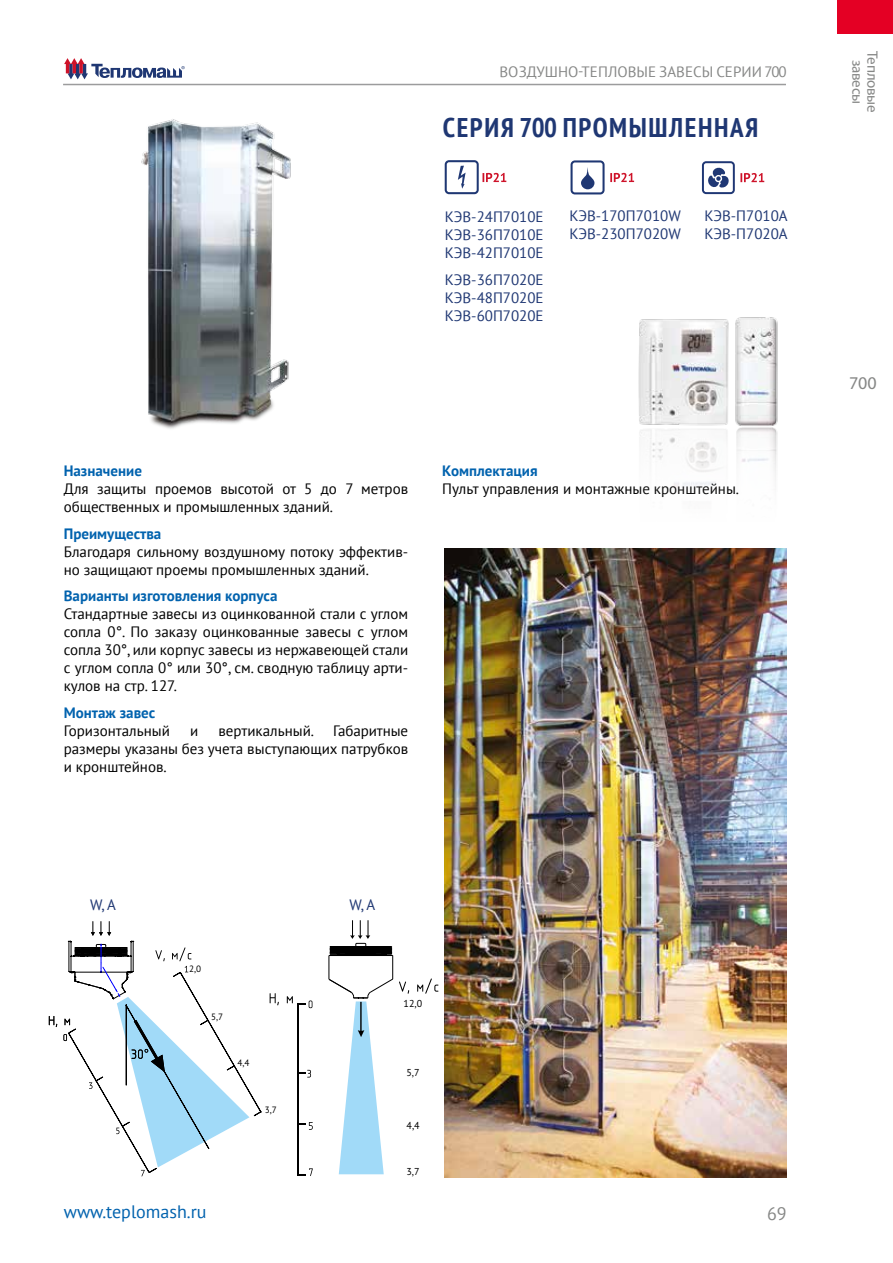
<style>
.page{position:relative;width:893px;height:1263px;background:#fff}
.page>*{position:absolute;margin:0;border:0;box-sizing:border-box;transform-origin:0 0}
.t1{font:700 condensed 27px "PT Sans";letter-spacing:.06em;color:#1f3773}
.t2{font:18px "PT Sans";color:#0062ae}
.t3{font:18px "Myriad Pro";color:#868786}
.t4{font:18px "PT Sans";color:#868786}
.t5{font:15px/18px "PT Sans";color:#000}
.t6{font:15px/18px "PT Sans";color:#1f3773}
.t7{font:700 15px "PT Sans";color:#0062ae}
.t8{font:15px "PT Sans";letter-spacing:.005em;color:#868786}
.t9{font:15px/15px "Myriad Pro";letter-spacing:-.015em;color:#868786;text-align:center}
.t10{font:10.05px "PT Sans";color:#000}
.t11{font:9.15px "PT Sans";color:#000}
</style>
<div class="page">
<svg style="left:64px;top:58px;width:121px;height:21px"></svg>
<hr style="left:63px;top:84px;width:723px;height:1px;background:#9c9c9d">
<div style="left:838px;top:0;width:55px;height:34px;background:#e40024"></div>
<img style="left:445px;top:548px;width:342px;height:630px">
<hr style="left:297px;top:1003px;width:2px;height:173px;background:#000">
<svg style="left:270px;top:993px;width:9px;height:12px"></svg>
<svg style="left:299px;top:1122px;width:14px;height:8px"></svg>
<svg style="left:299px;top:1168px;width:14px;height:8px"></svg>
<svg style="left:287px;top:996px;width:25px;height:12px"></svg>
<svg style="left:299px;top:1070px;width:12px;height:7px"></svg>
<svg style="left:328px;top:920px;width:81px;height:254px"></svg>
<svg style="left:417px;top:978px;width:21px;height:16px"></svg>
<svg style="left:49px;top:921px;width:213px;height:255px"></svg>
<svg style="left:571px;top:160px;width:63px;height:34px"></svg>
<svg style="left:702px;top:161px;width:62px;height:33px"></svg>
<img style="left:141px;top:119px;width:150px;height:310px">
<img style="left:639px;top:430px;width:139px;height:57px">
<img style="left:638px;top:317px;width:140px;height:113px">
<svg style="left:445px;top:160px;width:61px;height:34px"></svg>
<p class="t8" style="left:499px;top:62px;width:289px">ВОЗДУШНО-ТЕПЛОВЫЕ ЗАВЕСЫ СЕРИИ 700</p>
<h1 class="t1" style="left:443px;top:109px;width:317px">СЕРИЯ 700 ПРОМЫШЛЕННАЯ</h1>
<p class="t6" style="left:445px;top:207px;width:100px;text-align:justify">КЭВ-24П7010Е КЭВ-36П7010Е КЭВ-42П7010Е</p>
<p class="t6" style="left:445px;top:270px;width:100px;text-align:justify">КЭВ-36П7020Е КЭВ-48П7020Е КЭВ-60П7020Е</p>
<p class="t6" style="left:569px;top:207px;width:113px">КЭВ-170П7010W<br>КЭВ-230П7020W</p>
<p class="t6" style="left:704px;top:207px;width:85px">КЭВ-П7010А<br>КЭВ-П7020А</p>
<p class="t7" style="left:64px;top:461px;width:80px">Назначение</p>
<p class="t5" style="left:64px;top:480px;width:346px">Для защиты проемов высотой от 5 до 7 метров общественных и промышленных зданий.</p>
<p class="t7" style="left:64px;top:524px;width:99px">Преимущества</p>
<p class="t5" style="left:64px;top:542px;width:346px">Благодаря сильному воздушному потоку эффектив&shy;но защищают проемы промышленных зданий.</p>
<p class="t7" style="left:64px;top:586px;width:215px">Варианты изготовления корпуса</p>
<p class="t5" style="left:64px;top:605px;width:346px;text-align:justify">Стандартные завесы из оцинкованной стали с углом сопла 0°. По заказу оцинкованные завесы с углом сопла 30°, или корпус завесы из нержавеющей стали с углом сопла 0° или 30°, см. сводную таблицу арти&shy;кулов на стр. 127.</p>
<p class="t7" style="left:64px;top:703px;width:93px">Монтаж завес</p>
<p class="t5" style="left:64px;top:721px;width:108px">Горизонтальный</p>
<p class="t5" style="left:190px;top:721px;width:10px">и</p>
<p class="t5" style="left:218px;top:721px;width:97px">вертикальный.</p>
<p class="t5" style="left:64px;top:721px;width:346px;text-align:justify;text-indent:269px">Габаритные размеры указаны без учета выступающих патрубков и кронштейнов.</p>
<p class="t7" style="left:442px;top:461px;width:97px">Комплектация</p>
<p class="t5" style="left:442px;top:480px;width:298px">Пульт управления и монтажные кронштейны.</p>
<p class="t6" style="left:90px;top:895px;width:27px">W, A</p>
<p class="t6" style="left:350px;top:895px;width:27px">W, A</p>
<p class="t11" style="left:189px;top:966px;width:14px">2,0</p>
<p class="t11" style="left:211px;top:1013px;width:14px">5,7</p>
<p class="t11" style="left:237px;top:1060px;width:14px">4,4</p>
<p class="t11" style="left:265px;top:1106px;width:14px">3,7</p>
<p class="t10" style="left:404px;top:1000px;width:20px">12,0</p>
<p class="t10" style="left:406px;top:1069px;width:15px">5,7</p>
<p class="t10" style="left:407px;top:1121px;width:15px">4,4</p>
<p class="t10" style="left:406px;top:1168px;width:15px">3,7</p>
<p class="t2" style="left:64px;top:1200px;width:144px">www.teplomash.ru</p>
<p class="t4" style="left:767px;top:1202px;width:21px">69</p>
<p class="t9" style="left:880px;top:51px;width:63px;rotate:90deg">Тепловые завесы</p>
<p class="t3" style="left:849px;top:373px;width:29px">700</p>
</div>
